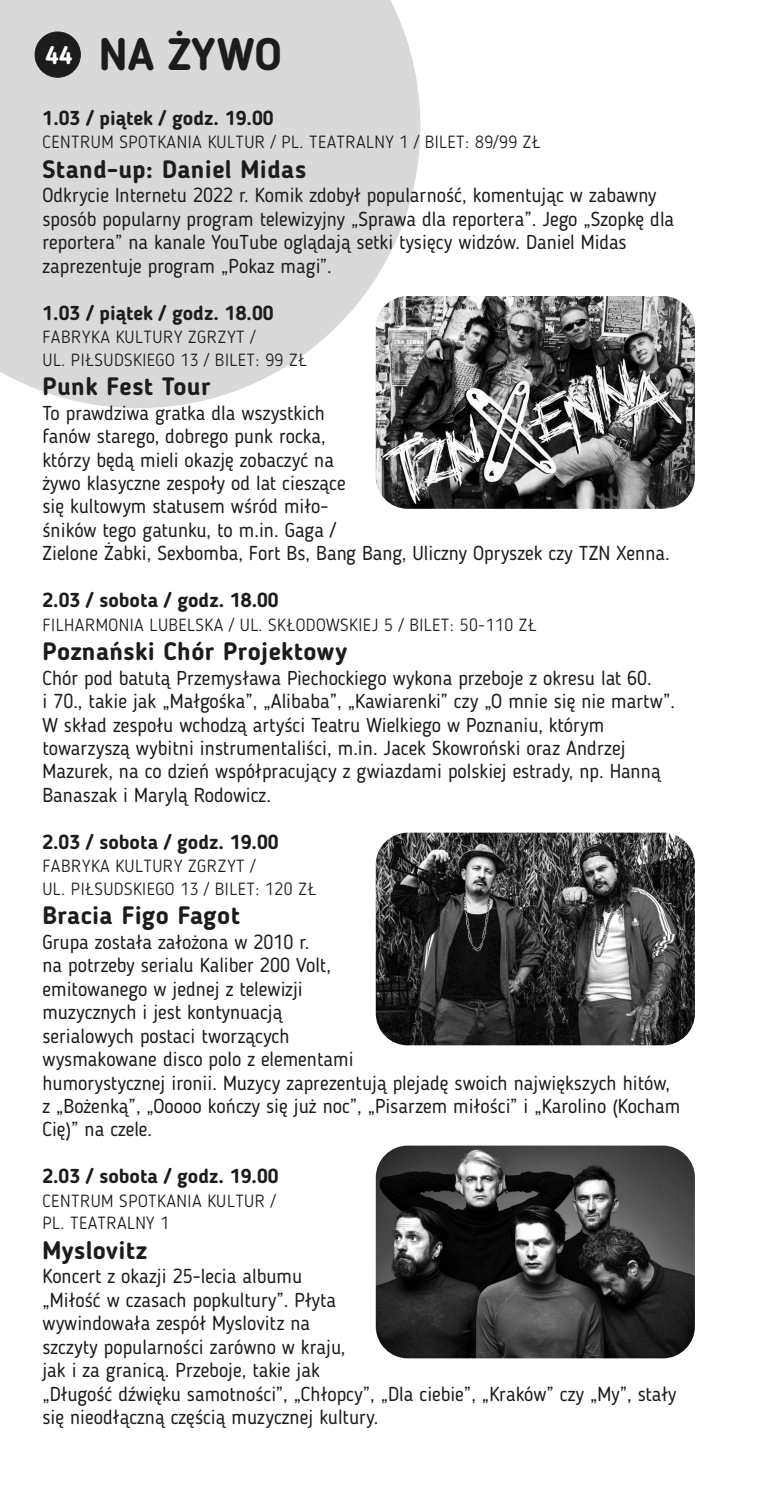
<style>
.page{position:relative;width:780px;height:1489px;background:#fff}
.page>*{position:absolute;margin:0;border:0;box-sizing:border-box;transform-origin:0 0}
.t1{font:700 45px "Blogger Sans";color:#1c1c1c}
.t2{font:700 25px "Blogger Sans";letter-spacing:.015em;color:#1c1c1c}
.t3{font:20px/23.5px "Blogger Sans";color:#1c1c1c}
.t4{font:700 20px "Blogger Sans";color:#1c1c1c}
.t5{font:300 17.5px/22.5px "Blogger Sans";letter-spacing:.03em;color:#1c1c1c}
.s1{font-size:25px;color:#fff}
</style>
<div class="page">
<svg style="left:0;top:0;width:420px;height:408px;background:#dcdcdc"></svg>
<div style="left:35px;top:32px;width:46px;height:45px;background:#1c1c1c;border:1px solid #1c1c1c;border-radius:50%"></div>
<img style="left:376px;top:296px;width:318px;height:213px;border-radius:32px">
<img style="left:376px;top:832px;width:318px;height:213px;border-radius:32px">
<img style="left:376px;top:1145px;width:318px;height:213px;border-radius:32px">
<h1 class="t1" style="left:45px;top:36px;width:238px"><span class="s1">44</span> NA ŻYWO</h1>
<p class="t4" style="left:43px;top:110px;width:232px">1.03 / piątek / godz. 19.00</p>
<p class="t5" style="left:43px;top:132px;width:499px">CENTRUM SPOTKANIA KULTUR / PL. TEATRALNY 1 / BILET: 89/99 ZŁ</p>
<p class="t2" style="left:43px;top:159px;width:265px">Stand-up: Daniel Midas</p>
<p class="t3" style="left:43px;top:185px;width:633px">Odkrycie Internetu 2022 r. Komik zdobył popularność, komentując w zabawny sposób popularny program telewizyjny „Sprawa dla reportera”. Jego „Szopkę dla reportera” na kanale YouTube oglądają setki tysięcy widzów. Daniel Midas zaprezentuje program „Pokaz magi”.</p>
<p class="t4" style="left:42px;top:304px;width:232px">1.03 / piątek / godz. 18.00</p>
<p class="t5" style="left:42px;top:327px;width:266px">FABRYKA KULTURY ZGRZYT /<br>UL. PIŁSUDSKIEGO 13 / BILET: 99 ZŁ</p>
<p class="t2" style="left:42px;top:376px;width:169px">Punk Fest Tour</p>
<p class="t3" style="left:42px;top:403px;width:629px">To prawdziwa gratka dla wszystkich<br>fanów starego, dobrego punk rocka,<br>którzy będą mieli okazję zobaczyć na<br>żywo klasyczne zespoły od lat cieszące<br>się kultowym statusem wśród miło-<br>śników tego gatunku, to m.in. Gaga /<br>Zielone Żabki, Sexbomba, Fort Bs, Bang Bang, Uliczny Opryszek czy TZN Xenna.</p>
<p class="t4" style="left:42px;top:592px;width:238px">2.03 / sobota / godz. 18.00</p>
<p class="t5" style="left:42px;top:614px;width:495px">FILHARMONIA LUBELSKA / UL. SKŁODOWSKIEJ 5 / BILET: 50-110 ZŁ</p>
<p class="t2" style="left:42px;top:641px;width:306px">Poznański Chór Projektowy</p>
<p class="t3" style="left:42px;top:667px;width:634px">Chór pod batutą Przemysława Piechockiego wykona przeboje z okresu lat 60.<br>i 70., takie jak „Małgośka”, „Alibaba”, „Kawiarenki” czy „O mnie się nie martw”.<br>W skład zespołu wchodzą artyści Teatru Wielkiego w Poznaniu, którym towarzyszą wybitni instrumentaliści, m.in. Jacek Skowroński oraz Andrzej Mazurek, na co dzień współpracujący z gwiazdami polskiej estrady, np. Hanną Banaszak i Marylą Rodowicz.</p>
<p class="t4" style="left:42px;top:833px;width:238px">2.03 / sobota / godz. 19.00</p>
<p class="t5" style="left:42px;top:856px;width:275px">FABRYKA KULTURY ZGRZYT /<br>UL. PIŁSUDSKIEGO 13 / BILET: 120 ZŁ</p>
<p class="t2" style="left:42px;top:905px;width:199px">Bracia Figo Fagot</p>
<p class="t3" style="left:42px;top:931px;width:639px">Grupa została założona w 2010 r.<br>na potrzeby serialu Kaliber 200 Volt,<br>emitowanego w jednej z telewizji<br>muzycznych i jest kontynuacją<br>serialowych postaci tworzących<br>wysmakowane disco polo z elementami<br>humorystycznej ironii. Muzycy zaprezentują plejadę swoich największych hitów, z „Bożenką”, „Ooooo kończy się już noc”, „Pisarzem miłości” i „Karolino (Kocham Cię)” na czele.</p>
<p class="t4" style="left:42px;top:1168px;width:238px">2.03 / sobota / godz. 19.00</p>
<p class="t5" style="left:42px;top:1190px;width:235px">CENTRUM SPOTKANIA KULTUR /<br>PL. TEATRALNY 1</p>
<p class="t2" style="left:42px;top:1239px;width:106px">Myslovitz</p>
<p class="t3" style="left:42px;top:1266px;width:635px">Koncert z okazji 25-lecia albumu<br>„Miłość w czasach popkultury”. Płyta<br>wywindowała zespół Myslovitz na<br>szczyty popularności zarówno w kraju,<br>jak i za granicą. Przeboje, takie jak<br>„Długość dźwięku samotności”, „Chłopcy”, „Dla ciebie”, „Kraków” czy „My”, stały się nieodłączną częścią muzycznej kultury.</p>
</div>
